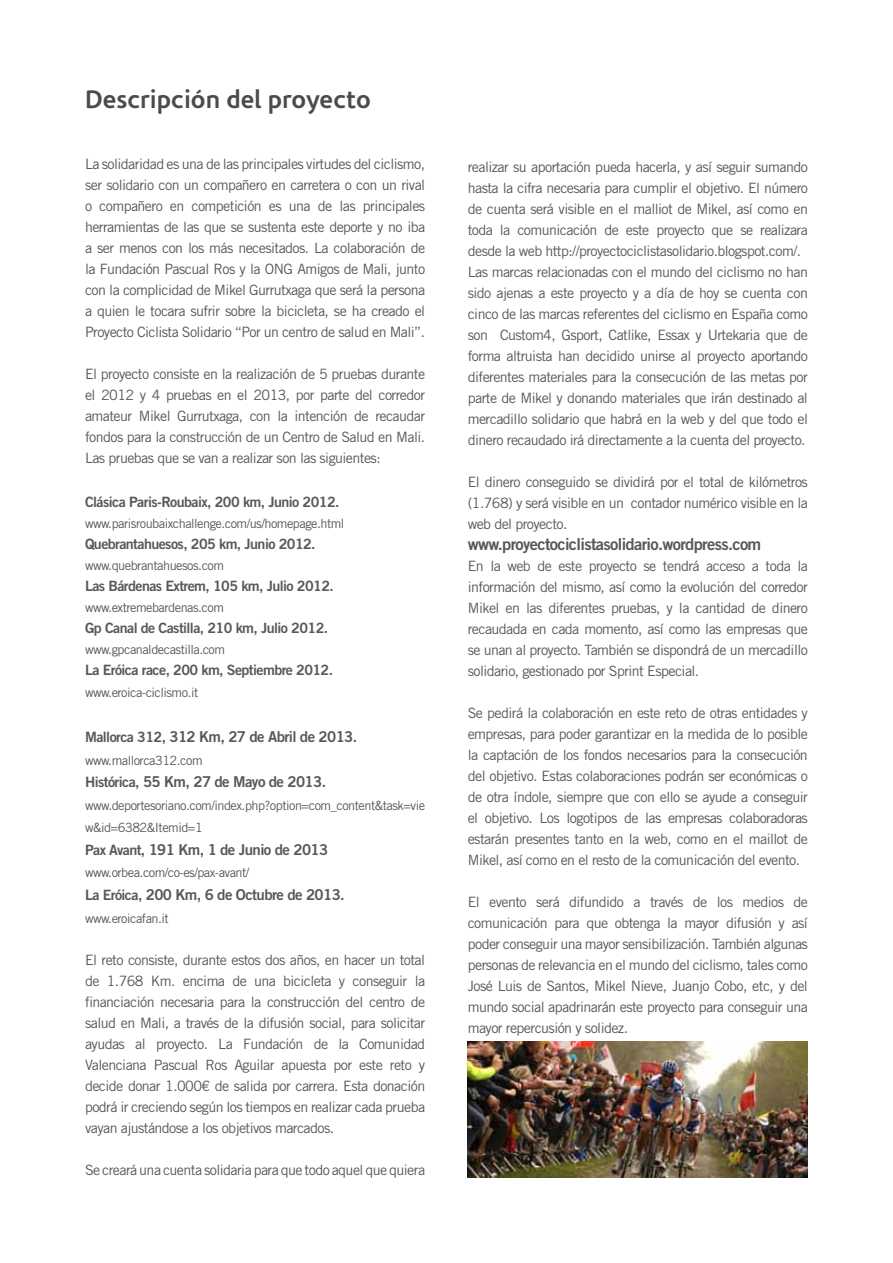
<style>
.page{position:relative;width:893px;height:1263px;background:#fff}
.page>*{position:absolute;margin:0;border:0;box-sizing:border-box;transform-origin:0 0}
.t1{font:700 25.5px "Corisande";color:#4b4b4d}
.t2{font:16.5px "Trade Gothic LT Std Bd 2";letter-spacing:-.04em;color:#58585a}
.t3{font:15px "Trade Gothic LT Std Bd 2";letter-spacing:-.04em;color:#58585a}
.t4{font:14.25px/21px "Trade Gothic LT Std";letter-spacing:-.04em;color:#58585a;text-align:justify}
.t5{font:14.25px "Trade Gothic LT Std Bd 2";letter-spacing:-.04em;color:#58585a}
.t6{font:12.75px/22.5px "Trade Gothic LT Std";letter-spacing:-.04em;color:#58585a}
.s1{font-size:14.25px}
</style>
<div class="page">
<img style="left:468px;top:1042px;width:340px;height:136px">
<h1 class="t1" style="left:85px;top:85px;width:287px">Descripción del proyecto</h1>
<p class="t4" style="left:85px;top:154px;width:342px">La solidaridad es una de las principales virtudes del ciclismo, ser solidario con un compañero en carretera o con un rival o compañero en competición es una de las principales herramientas de las que se sustenta este deporte y no iba a ser menos con los más necesitados. La colaboración de la Fundación Pascual Ros y la ONG Amigos de Mali, junto con la complicidad de Mikel Gurrutxaga que será la persona a quien le tocara sufrir sobre la bicicleta, se ha creado el Proyecto Ciclista Solidario “Por un centro de salud en Mali”.</p>
<p class="t4" style="left:85px;top:364px;width:342px">El proyecto consiste en la realización de 5 pruebas durante el 2012 y 4 pruebas en el 2013, por parte del corredor amateur Mikel Gurrutxaga, con la intención de recaudar fondos para la construcción de un Centro de Salud en Mali.<br>Las pruebas que se van a realizar son las siguientes:</p>
<p class="t5" style="left:85px;top:493px;width:256px">Clásica Paris-Roubaix, 200 km, Junio 2012.</p>
<p class="t6" style="left:85px;top:512px;width:261px">www.parisroubaixchallenge.com/us/homepage.html</p>
<p class="t5" style="left:85px;top:535px;width:232px">Quebrantahuesos, 205 km, Junio 2012.</p>
<p class="t6" style="left:85px;top:554px;width:140px">www.quebrantahuesos.com</p>
<p class="t5" style="left:85px;top:577px;width:250px">Las Bárdenas Extrem, 105 km, Julio 2012.</p>
<p class="t6" style="left:85px;top:596px;width:140px">www.extremebardenas.com</p>
<p class="t5" style="left:85px;top:619px;width:245px">Gp Canal de Castilla, 210 km, Julio 2012.</p>
<p class="t6" style="left:85px;top:638px;width:142px">www.gpcanaldecastilla.com</p>
<p class="t5" style="left:85px;top:661px;width:250px">La Eróica race, 200 km, Septiembre 2012.</p>
<p class="t6" style="left:85px;top:681px;width:115px">www.eroica-ciclismo.it</p>
<p class="t3" style="left:85px;top:728px;width:274px"><span class="s1">Mallorca 312,</span> 312 Km, 27 de Abril de 2013.</p>
<p class="t6" style="left:85px;top:749px;width:119px">www.mallorca312.com</p>
<p class="t3" style="left:85px;top:773px;width:243px"><span class="s1">Histórica,</span> 55 Km, 27 de Mayo de 2013.</p>
<p class="t6" style="left:85px;top:794px;width:342px">www.deportesoriano.com/index.php?option=com_content&amp;task=vie w&amp;id=6382&amp;Itemid=1</p>
<p class="t3" style="left:85px;top:840px;width:245px"><span class="s1">Pax Avant,</span> 191 Km, 1 de Junio de 2013</p>
<p class="t6" style="left:85px;top:861px;width:166px">www.orbea.com/co-es/pax-avant/</p>
<p class="t3" style="left:85px;top:885px;width:261px"><span class="s1">La Eróica,</span> 200 Km, 6 de Octubre de 2013.</p>
<p class="t6" style="left:85px;top:906px;width:85px">www.eroicafan.it</p>
<p class="t4" style="left:85px;top:949px;width:342px">El reto consiste, durante estos dos años, en hacer un total de 1.768 Km. encima de una bicicleta y conseguir la financiación necesaria para la construcción del centro de salud en Mali, a través de la difusión social, para solicitar ayudas al proyecto. La Fundación de la Comunidad Valenciana Pascual Ros Aguilar apuesta por este reto y decide donar 1.000€ de salida por carrera. Esta donación podrá ir creciendo según los tiempos en realizar cada prueba vayan ajustándose a los objetivos marcados.</p>
<p class="t4" style="left:85px;top:1159px;width:342px">Se creará una cuenta solidaria para que todo aquel que quiera</p>
<p class="t4" style="left:468px;top:156px;width:342px;text-align:left">realizar su aportación pueda hacerla, y así seguir sumando hasta la cifra necesaria para cumplir el objetivo. El número de cuenta será visible en el malliot de Mikel, así como en toda la comunicación de este proyecto que se realizara desde la web http://proyectociclistasolidario.blogspot.com/.<br>Las marcas relacionadas con el mundo del ciclismo no han sido ajenas a este proyecto y a día de hoy se cuenta con cinco de las marcas referentes del ciclismo en España como son Custom4, Gsport, Catlike, Essax y Urtekaria que de forma altruista han decidido unirse al proyecto aportando diferentes materiales para la consecución de las metas por parte de Mikel y donando materiales que irán destinado al mercadillo solidario que habrá en la web y del que todo el dinero recaudado irá directamente a la cuenta del proyecto.</p>
<p class="t4" style="left:468px;top:471px;width:342px">El dinero conseguido se dividirá por el total de kilómetros (1.768) y será visible en un contador numérico visible en la web del proyecto.</p>
<p class="t2" style="left:468px;top:533px;width:295px">www.proyectociclistasolidario.wordpress.com</p>
<p class="t4" style="left:468px;top:555px;width:342px">En la web de este proyecto se tendrá acceso a toda la información del mismo, así como la evolución del corredor Mikel en las diferentes pruebas, y la cantidad de dinero recaudada en cada momento, así como las empresas que se unan al proyecto. También se dispondrá de un mercadillo solidario, gestionado por Sprint Especial.</p>
<p class="t4" style="left:468px;top:702px;width:342px">Se pedirá la colaboración en este reto de otras entidades y empresas, para poder garantizar en la medida de lo posible la captación de los fondos necesarios para la consecución del objetivo. Estas colaboraciones podrán ser económicas o de otra índole, siempre que con ello se ayude a conseguir el objetivo. Los logotipos de las empresas colaboradoras estarán presentes tanto en la web, como en el maillot de Mikel, así como en el resto de la comunicación del evento.</p>
<p class="t4" style="left:468px;top:891px;width:342px">El evento será difundido a través de los medios de comunicación para que obtenga la mayor difusión y así poder conseguir una mayor sensibilización. También algunas personas de relevancia en el mundo del ciclismo, tales como José Luis de Santos, Mikel Nieve, Juanjo Cobo, etc, y del mundo social apadrinarán este proyecto para conseguir una mayor repercusión y solidez.</p>
</div>
